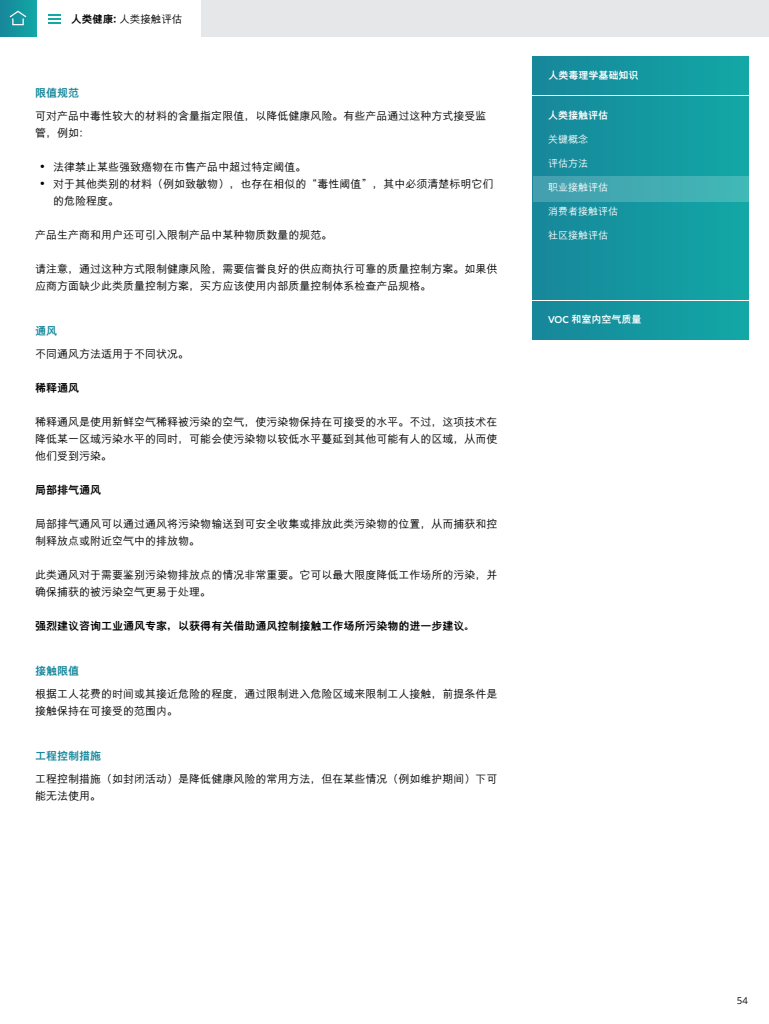
<style>
.page{position:relative;width:769px;height:1024px;background:#fff}
.page>*{position:absolute;margin:0;border:0;box-sizing:border-box;transform-origin:0 0}
.t1{font:500 11px/17px "M Hei PRC";color:#000}
.t2{font:800 11px "M Hei PRC";color:#000}
.t3{font:800 11px "M Hei PRC";color:#17879b}
.t4{font:500 10.5px "M Hei PRC";color:#000}
.t5{font:800 10px "M Hei PRC";color:#fff}
.t6{font:500 10px "M Hei PRC";color:#fff}
.t7{font:10px "E Mprint";color:#000}
.s1{font-weight:800}
.s2{font-family:"ST Heiti SC";font-weight:300}
.s3{font-family:"E Mprint";font-weight:600}
</style>
<div class="page">
<div style="left:532px;top:96px;width:216px;height:204px;background:linear-gradient(to right,#17869a,#12a7a6)"></div>
<div style="left:532px;top:302px;width:216px;height:38px;background:linear-gradient(to right,#17869a,#12a7a6)"></div>
<div style="left:532px;top:56px;width:216px;height:38px;background:linear-gradient(to right,#17869a,#12a7a6)"></div>
<div style="left:155px;top:0;width:613px;height:36px;background:#e6e7e8"></div>
<div style="left:36px;top:0;width:164px;height:41px;background:#fff"></div>
<svg style="left:48px;top:14px;width:12px;height:10px"></svg>
<div style="left:0;top:0;width:36px;height:36px;background:linear-gradient(to right,#17879a,#12a6a5)"></div>
<div style="left:12px;top:18px;width:12px;height:7px;border:1px solid #fff"></div>
<svg style="left:9px;top:10px;width:18px;height:8px"></svg>
<div style="left:532px;top:176px;width:216px;height:25px;background:linear-gradient(to right,#449dae,#40b8b7)"></div>
<p class="t4" style="left:71px;top:13px;width:113px"><span class="s1">人类健康:</span> 人类接触评估</p>
<p class="t3" style="left:35px;top:87px;width:45px">限值规范</p>
<p class="t1" style="left:35px;top:108px;width:452px">可对产品中毒性较大的材料的含量指定限值，以降低健康风险。有些产品通过这种方式接受监管，例如：</p>
<p class="t1" style="left:39px;top:159px;width:269px"><span class="s2">•</span> 法律禁止某些强致癌物在市售产品中超过特定阈值。</p>
<p class="t1" style="left:53px;top:176px;width:442px;text-indent:-14px"><span class="s2">•</span> 对于其他类别的材料（例如致敏物），也存在相似的“毒性阈值”，其中必须清楚标明它们的危险程度。</p>
<p class="t1" style="left:35px;top:227px;width:298px">产品生产商和用户还可引入限制产品中某种物质数量的规范。</p>
<p class="t1" style="left:35px;top:261px;width:463px">请注意，通过这种方式限制健康风险，需要信誉良好的供应商执行可靠的质量控制方案。如果供应商方面缺少此类质量控制方案，买方应该使用内部质量控制体系检查产品规格。</p>
<p class="t3" style="left:35px;top:325px;width:23px">通风</p>
<p class="t1" style="left:35px;top:346px;width:155px">不同通风方法适用于不同状况。</p>
<p class="t2" style="left:35px;top:382px;width:45px">稀释通风</p>
<p class="t1" style="left:35px;top:414px;width:463px;text-align:justify">稀释通风是使用新鲜空气稀释被污染的空气，使污染物保持在可接受的水平。不过，这项技术在降低某一区域污染水平的同时，可能会使污染物以较低水平蔓延到其他可能有人的区域，从而使他们受到污染。</p>
<p class="t2" style="left:35px;top:484px;width:68px">局部排气通风</p>
<p class="t1" style="left:35px;top:516px;width:463px">局部排气通风可以通过通风将污染物输送到可安全收集或排放此类污染物的位置，从而捕获和控制释放点或附近空气中的排放物。</p>
<p class="t1" style="left:35px;top:567px;width:463px">此类通风对于需要鉴别污染物排放点的情况非常重要。它可以最大限度降低工作场所的污染，并确保捕获的被污染空气更易于处理。</p>
<p class="t2" style="left:35px;top:620px;width:441px">强烈建议咨询工业通风专家，以获得有关借助通风控制接触工作场所污染物的进一步建议。</p>
<p class="t3" style="left:35px;top:665px;width:45px">接触限值</p>
<p class="t1" style="left:35px;top:686px;width:463px">根据工人花费的时间或其接近危险的程度，通过限制进入危险区域来限制工人接触，前提条件是接触保持在可接受的范围内。</p>
<p class="t3" style="left:35px;top:750px;width:68px">工程控制措施</p>
<p class="t1" style="left:35px;top:771px;width:463px">工程控制措施（如封闭活动）是降低健康风险的常用方法，但在某些情况（例如维护期间）下可能无法使用。</p>
<p class="t5" style="left:548px;top:69px;width:94px">人类毒理学基础知识 »</p>
<p class="t5" style="left:548px;top:109px;width:64px">人类接触评估 »</p>
<p class="t6" style="left:548px;top:133px;width:41px">关键概念</p>
<p class="t6" style="left:548px;top:157px;width:41px">评估方法</p>
<p class="t6" style="left:548px;top:181px;width:61px">职业接触评估</p>
<p class="t6" style="left:548px;top:205px;width:71px">消费者接触评估</p>
<p class="t6" style="left:548px;top:229px;width:61px">社区接触评估</p>
<p class="t5" style="left:548px;top:314px;width:98px"><span class="s3">VOC</span> 和室内空气质量 »</p>
<p class="t7" style="left:736px;top:994px;width:13px">54</p>
</div>
